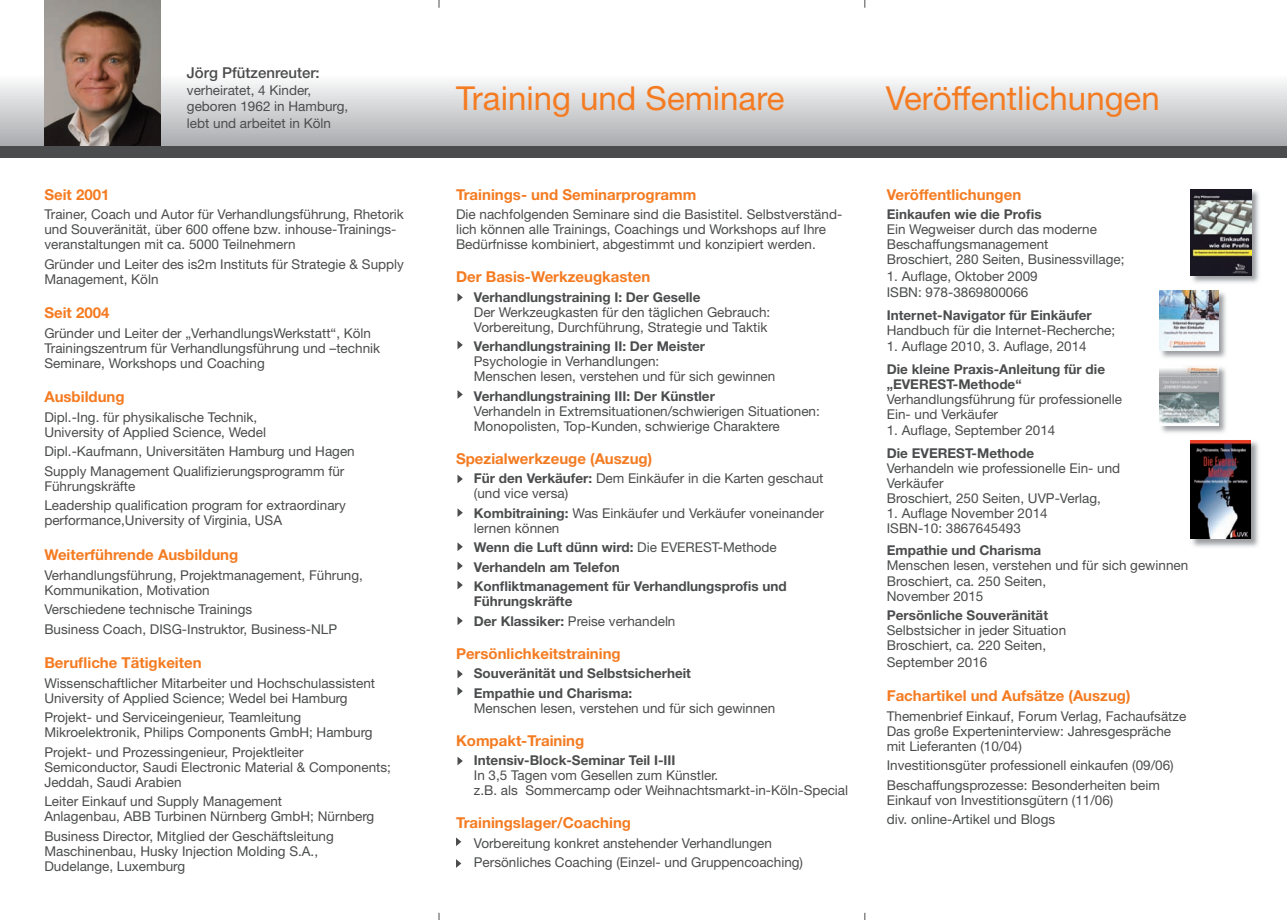
<style>
.page{position:relative;width:1287px;height:920px;background:#fff}
.page>*{position:absolute;margin:0;border:0;box-sizing:border-box;transform-origin:0 0}
.t1{font:33px "Helvetica Neue LT";color:#f47b21}
.t2{font:700 15px "Helvetica Neue LT";color:#f47b21}
.t3{font:500 15px "Helvetica Neue LT";color:#4b4c4d}
.t4{font:13.5px/15px "Helvetica Neue LT";color:#4b4c4d}
.t5{font:700 13.5px/19.5px "Helvetica Neue LT";color:#4b4c4d}
.s1{font-weight:700}
.s2{font-weight:400}
</style>
<div class="page">
<svg style="left:0;top:1px;width:1286px;height:145px"></svg>
<img style="left:44px;top:1px;width:117px;height:145px">
<div style="left:0;top:146px;width:1286px;height:11px;background:#4b4c4d"></div>
<svg style="left:457px;top:293px;width:6px;height:8px"></svg>
<svg style="left:457px;top:340px;width:6px;height:9px"></svg>
<svg style="left:457px;top:390px;width:6px;height:8px"></svg>
<img style="left:1190px;top:189px;width:69px;height:94px">
<img style="left:1190px;top:189px;width:61px;height:86px">
<img style="left:1190px;top:440px;width:69px;height:107px">
<img style="left:1190px;top:440px;width:60px;height:98px">
<img style="left:1159px;top:290px;width:67px;height:68px">
<img style="left:1159px;top:290px;width:58px;height:60px">
<img style="left:1161px;top:367px;width:65px;height:66px">
<img style="left:1159px;top:366px;width:58px;height:59px">
<svg style="left:457px;top:474px;width:6px;height:9px"></svg>
<svg style="left:457px;top:508px;width:6px;height:9px"></svg>
<svg style="left:457px;top:542px;width:6px;height:9px"></svg>
<svg style="left:457px;top:561px;width:6px;height:9px"></svg>
<svg style="left:457px;top:581px;width:6px;height:8px"></svg>
<svg style="left:457px;top:616px;width:6px;height:9px"></svg>
<svg style="left:457px;top:670px;width:6px;height:8px"></svg>
<svg style="left:457px;top:687px;width:6px;height:8px"></svg>
<svg style="left:457px;top:756px;width:6px;height:9px"></svg>
<svg style="left:456px;top:837px;width:5px;height:8px"></svg>
<svg style="left:456px;top:859px;width:5px;height:8px"></svg>
<p class="t3" style="left:187px;top:64px;width:134px">Jörg Pfützenreuter:</p>
<p class="t4" style="left:187px;top:82px;width:163px;line-height:16.5px">verheiratet, 4 Kinder, geboren 1962 in Hamburg, lebt und arbeitet in Köln</p>
<p class="t2" style="left:44px;top:185px;width:67px">Seit 2001</p>
<p class="t4" style="left:44px;top:207px;width:361px">Trainer, Coach und Autor für Verhandlungsführung, Rhetorik und Souveränität, über 600 offene bzw. inhouse-Trainings&shy;veranstaltungen mit ca. 5000 Teilnehmern</p>
<p class="t4" style="left:44px;top:256px;width:361px">Gründer und Leiter des is2m Instituts für Strategie &amp; Supply<br>Management, Köln</p>
<p class="t2" style="left:44px;top:303px;width:67px">Seit 2004</p>
<p class="t4" style="left:44px;top:325px;width:337px">Gründer und Leiter der „VerhandlungsWerkstatt“, Köln<br>Trainingszentrum für Verhandlungsführung und –technik<br>Seminare, Workshops und Coaching</p>
<p class="t2" style="left:44px;top:387px;width:82px">Ausbildung</p>
<p class="t4" style="left:44px;top:409px;width:223px">Dipl.-Ing. für physikalische Technik,<br>University of Applied Science, Wedel</p>
<p class="t4" style="left:44px;top:441px;width:312px;line-height:19.5px">Dipl.-Kaufmann, Universitäten Hamburg und Hagen<br>Supply Management Qualifizierungsprogramm für</p>
<p class="t4" style="left:44px;top:476px;width:303px;line-height:19.5px">Führungskräfte<br>Leadership qualification program for extraordinary</p>
<p class="t4" style="left:44px;top:512px;width:239px">performance,University of Virginia, USA</p>
<p class="t2" style="left:44px;top:545px;width:195px">Weiterführende Ausbildung</p>
<p class="t4" style="left:44px;top:567px;width:320px">Verhandlungsführung, Projektmanagement, Führung,<br>Kommunikation, Motivation</p>
<p class="t4" style="left:44px;top:599px;width:294px;line-height:19.5px">Verschiedene technische Trainings<br>Business Coach, DISG-Instruktor, Business-NLP</p>
<p class="t2" style="left:44px;top:653px;width:159px">Berufliche Tätigkeiten</p>
<p class="t4" style="left:44px;top:675px;width:332px">Wissenschaftlicher Mitarbeiter und Hochschulassistent<br>University of Applied Science; Wedel bei Hamburg</p>
<p class="t4" style="left:44px;top:709px;width:329px">Projekt- und Serviceingenieur, Teamleitung<br>Mikroelektronik, Philips Components GmbH; Hamburg</p>
<p class="t4" style="left:44px;top:743px;width:348px">Projekt- und Prozessingenieur, Projektleiter<br>Semiconductor, Saudi Electronic Material &amp; Components;<br>Jeddah, Saudi Arabien</p>
<p class="t4" style="left:44px;top:793px;width:331px">Leiter Einkauf und Supply Management<br>Anlagenbau, ABB Turbinen Nürnberg GmbH; Nürnberg</p>
<p class="t4" style="left:44px;top:827px;width:291px">Business Director, Mitglied der Geschäftsleitung<br>Maschinenbau, Husky Injection Molding S.A.,<br>Dudelange, Luxemburg</p>
<h1 class="t1" style="left:456px;top:79px;width:330px">Training und Seminare</h1>
<h1 class="t1" style="left:885px;top:79px;width:275px">Veröffentlichungen</h1>
<p class="t2" style="left:456px;top:185px;width:242px">Trainings- und Seminarprogramm</p>
<p class="t4" style="left:456px;top:206px;width:388px">Die nachfolgenden Seminare sind die Basistitel. Selbstverständ&shy;lich können alle Trainings, Coachings und Workshops auf Ihre<br>Bedürfnisse kombiniert, abgestimmt und konzipiert werden.</p>
<p class="t2" style="left:456px;top:268px;width:196px">Der Basis-Werkzeugkasten</p>
<p class="t5" style="left:474px;top:286px;width:228px">Verhandlungstraining I: Der Geselle</p>
<p class="t4" style="left:474px;top:304px;width:298px">Der Werkzeugkasten für den täglichen Gebrauch:<br>Vorbereitung, Durchführung, Strategie und Taktik</p>
<p class="t5" style="left:474px;top:336px;width:233px">Verhandlungstraining II: Der Meister</p>
<p class="t4" style="left:474px;top:353px;width:303px">Psychologie in Verhandlungen:<br>Menschen lesen, verstehen und für sich gewinnen</p>
<p class="t5" style="left:474px;top:385px;width:242px">Verhandlungstraining III: Der Künstler</p>
<p class="t4" style="left:474px;top:403px;width:347px">Verhandeln in Extremsituationen/schwierigen Situationen:<br>Monopolisten, Top-Kunden, schwierige Charaktere</p>
<p class="t2" style="left:456px;top:449px;width:198px">Spezialwerkzeuge (Auszug)</p>
<p class="t4" style="left:474px;top:470px;width:351px"><span class="s1">Für den Verkäufer:</span> Dem Einkäufer in die Karten geschaut (und vice versa)</p>
<p class="t4" style="left:474px;top:505px;width:351px"><span class="s1">Kombitraining:</span> Was Einkäufer und Verkäufer voneinander lernen können</p>
<p class="t5" style="left:474px;top:537px;width:314px">Wenn die Luft dünn wird: <span class="s2">Die EVEREST-Methode<br></span>Verhandeln am Telefon<br>Konfliktmanagement für Verhandlungsprofis und</p>
<p class="t5" style="left:474px;top:591px;width:203px">Führungskräfte<br>Der Klassiker: <span class="s2">Preise verhandeln</span></p>
<p class="t2" style="left:456px;top:644px;width:166px">Persönlichkeitstraining</p>
<p class="t5" style="left:474px;top:663px;width:219px">Souveränität und Selbstsicherheit<br>Empathie und Charisma:</p>
<p class="t4" style="left:474px;top:700px;width:303px">Menschen lesen, verstehen und für sich gewinnen</p>
<p class="t2" style="left:456px;top:731px;width:130px">Kompakt-Training</p>
<p class="t5" style="left:474px;top:749px;width:203px">Intensiv-Block-Seminar Teil I-III</p>
<p class="t4" style="left:474px;top:767px;width:376px">In 3,5 Tagen vom Gesellen zum Künstler.<br>z.B. als Sommercamp oder Weihnachtsmarkt-in-Köln-Special</p>
<p class="t2" style="left:456px;top:813px;width:176px">Trainingslager/Coaching</p>
<p class="t4" style="left:474px;top:832px;width:331px;line-height:19.5px">Vorbereitung konkret anstehender Verhandlungen<br>Persönliches Coaching (Einzel- und Gruppencoaching)</p>
<p class="t2" style="left:886px;top:185px;width:136px">Veröffentlichungen</p>
<p class="t5" style="left:886px;top:204px;width:156px">Einkaufen wie die Profis</p>
<p class="t4" style="left:886px;top:221px;width:239px">Ein Wegweiser durch das moderne<br>Beschaffungsmanagement<br>Broschiert, 280 Seiten, Businessvillage;</p>
<p class="t4" style="left:886px;top:267px;width:152px;line-height:16.5px">1. Auflage, Oktober 2009<br>ISBN: 978-3869800066</p>
<p class="t5" style="left:886px;top:305px;width:206px">Internet-Navigator für Einkäufer</p>
<p class="t4" style="left:886px;top:322px;width:230px">Handbuch für die Internet-Recherche;</p>
<p class="t4" style="left:886px;top:338px;width:201px">1. Auflage 2010, 3. Auflage, 2014</p>
<p class="t5" style="left:886px;top:361px;width:220px;line-height:15px">Die kleine Praxis-Anleitung für die „EVEREST-Methode“</p>
<p class="t4" style="left:886px;top:391px;width:237px">Verhandlungsführung für professionelle<br>Ein- und Verkäufer</p>
<p class="t4" style="left:886px;top:422px;width:170px">1. Auflage, September 2014</p>
<p class="t5" style="left:886px;top:443px;width:149px">Die EVEREST-Methode</p>
<p class="t4" style="left:886px;top:460px;width:235px">Verhandeln wie professionelle Ein- und<br>Verkäufer<br>Broschiert, 250 Seiten, UVP-Verlag,</p>
<p class="t4" style="left:886px;top:505px;width:162px">1. Auflage November 2014<br>ISBN-10: 3867645493</p>
<p class="t5" style="left:886px;top:540px;width:156px">Empathie und Charisma</p>
<p class="t4" style="left:886px;top:557px;width:303px">Menschen lesen, verstehen und für sich gewinnen<br>Broschiert, ca. 250 Seiten,<br>November 2015</p>
<p class="t5" style="left:886px;top:605px;width:163px">Persönliche Souveränität</p>
<p class="t4" style="left:886px;top:622px;width:181px">Selbstsicher in jeder Situation<br>Broschiert, ca. 220 Seiten,</p>
<p class="t4" style="left:886px;top:653px;width:102px">September 2016</p>
<p class="t2" style="left:886px;top:686px;width:245px">Fachartikel und Aufsätze (Auszug)</p>
<p class="t4" style="left:886px;top:707px;width:301px">Themenbrief Einkauf, Forum Verlag, Fachaufsätze<br>Das große Experteninterview: Jahresgespräche mit Lieferanten (10/04)</p>
<p class="t4" style="left:886px;top:755px;width:288px;line-height:19.5px">Investitionsgüter professionell einkaufen (09/06)<br>Beschaffungsprozesse: Besonderheiten beim</p>
<p class="t4" style="left:886px;top:789px;width:228px;line-height:19.5px">Einkauf von Investitionsgütern (11/06) div. online-Artikel und Blogs</p>
</div>
